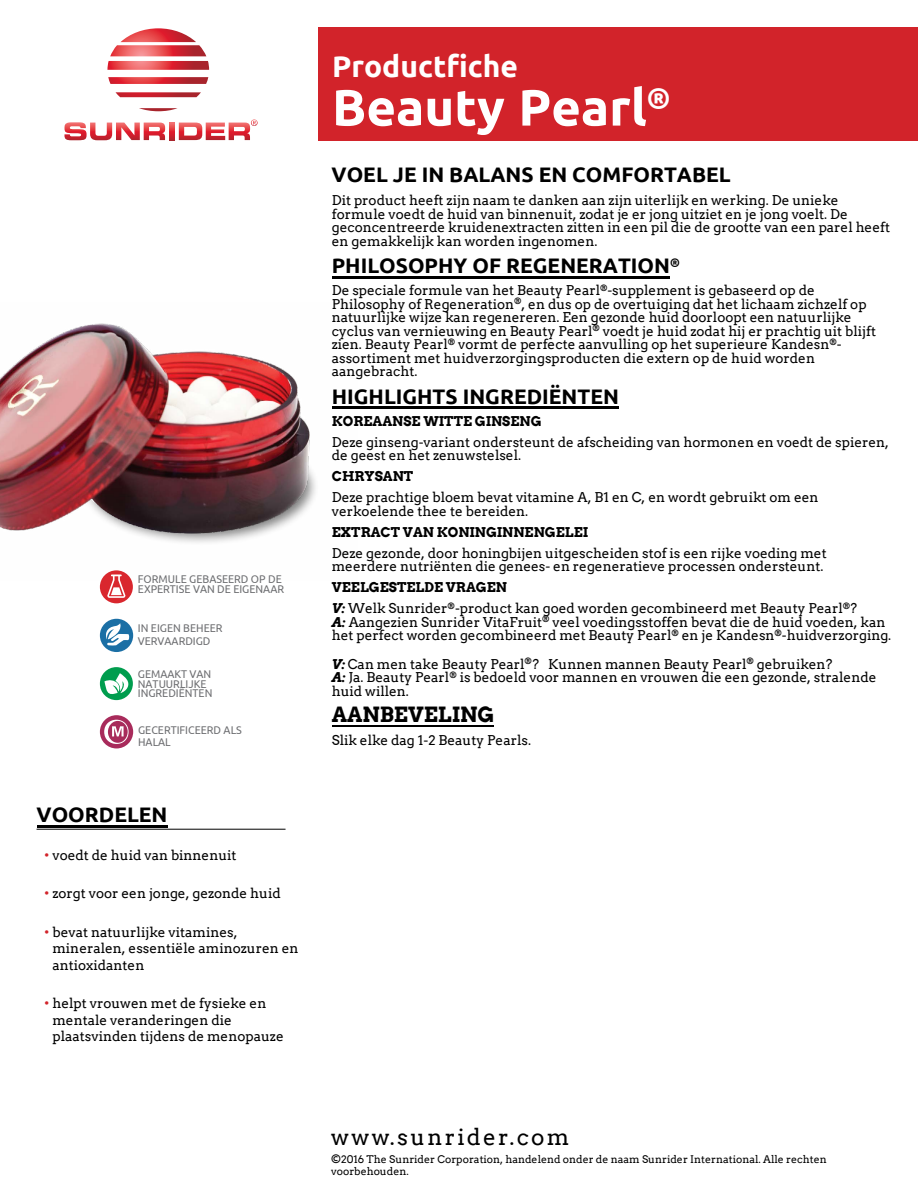
<style>
.page{position:relative;width:918px;height:1188px;background:#fff}
.page>*{position:absolute;margin:0;border:0;box-sizing:border-box;transform-origin:0 0}
.t1{font:700 51px "Ubuntu";color:#fff}
.t2{font:700 30px "Ubuntu";color:#fff}
.t3{font:22.5px "Arvo";letter-spacing:.1em;color:#000}
.t4{font:700 21px "Ubuntu";color:#000}
.t5{font:700 21px "Arvo";color:#000}
.t6{font:13.5px/13.5px "Arvo";color:#000}
.t7{font:700 13.5px "Arvo";color:#000}
.t8{font:11.25px/9.6px "Ubuntu";color:#6d6e71;scale:.95 1}
.t9{font:10.5px/12px "Arvo";color:#000}
.s1{color:#d2232a}
.s2{font-weight:700}
.s3{font-weight:700;font-style:italic}
</style>
<div class="page">
<img style="left:0;top:323px;width:316px;height:257px">
<hr style="left:37px;top:829px;width:249px;height:1px;background:#000">
<hr style="left:37px;top:825px;width:131px;height:3px;background:#000">
<hr style="left:332px;top:725px;width:162px;height:1px;background:#000">
<hr style="left:332px;top:406px;width:287px;height:3px;background:#000">
<hr style="left:332px;top:276px;width:338px;height:2px;background:#000">
<div style="left:319px;top:27px;width:599px;height:113px;background:#d2232a"></div>
<svg style="left:107px;top:28px;width:102px;height:42px"></svg>
<svg style="left:108px;top:77px;width:100px;height:7px"></svg>
<svg style="left:116px;top:92px;width:85px;height:5px"></svg>
<svg style="left:139px;top:108px;width:39px;height:3px"></svg>
<svg style="left:64px;top:122px;width:101px;height:18px"></svg>
<svg style="left:169px;top:123px;width:6px;height:17px"></svg>
<svg style="left:179px;top:119px;width:79px;height:21px"></svg>
<div style="left:100px;top:667px;width:33px;height:33px;background:#009d4e;border-radius:50%"></div>
<svg style="left:104px;top:673px;width:26px;height:22px"></svg>
<div style="left:100px;top:570px;width:33px;height:33px;background:#d9272e;border-radius:50%"></div>
<svg style="left:107px;top:575px;width:19px;height:23px"></svg>
<div style="left:100px;top:619px;width:33px;height:33px;background:#1b6fa5;border-radius:50%"></div>
<svg style="left:104px;top:623px;width:26px;height:23px"></svg>
<div style="left:100px;top:715px;width:33px;height:33px;background:#a82b5b;border-radius:50%"></div>
<svg style="left:104px;top:720px;width:25px;height:24px"></svg>
<p class="t8" style="left:138px;top:574px;width:155px">FORMULE GEBASEERD OP DE<br>EXPERTISE VAN DE EIGENAAR</p>
<p class="t8" style="left:138px;top:621px;width:91px;line-height:13.5px">IN EIGEN BEHEER<br>VERVAARDIGD</p>
<p class="t8" style="left:138px;top:669px;width:80px">GEMAAKT VAN<br>NATUURLIJKE<br>INGREDIËNTEN</p>
<p class="t8" style="left:138px;top:724px;width:111px;line-height:11.4px">GECERTIFICEERD ALS<br>HALAL</p>
<h3 class="t4" style="left:37px;top:802px;width:132px">VOORDELEN</h3>
<p class="t6" style="left:44px;top:848px;width:194px"><span class="s1">•</span> voedt de huid van binnenuit</p>
<p class="t6" style="left:44px;top:887px;width:238px"><span class="s1">•</span> zorgt voor een jonge, gezonde huid</p>
<p class="t6" style="left:52px;top:924px;width:248px;line-height:16.2px;text-indent:-8px"><span class="s1">•</span> bevat natuurlijke vitamines, mineralen, essentiële aminozuren en antioxidanten</p>
<p class="t6" style="left:52px;top:995px;width:233px;line-height:16.2px;text-indent:-8px"><span class="s1">•</span> helpt vrouwen met de fysieke en mentale veranderingen die plaatsvinden tijdens de menopauze</p>
<h2 class="t2" style="left:332px;top:48px;width:187px">Productfiche</h2>
<h1 class="t1" style="left:332px;top:77px;width:340px">Beauty Pearl<sup>®</sup></h1>
<h3 class="t4" style="left:332px;top:162px;width:401px">VOEL JE IN BALANS EN COMFORTABEL</h3>
<p class="t6" style="left:332px;top:193px;width:560px">Dit product heeft zijn naam te danken aan zijn uiterlijk en werking. De unieke formule voedt de huid van binnenuit, zodat je er jong uitziet en je jong voelt. De geconcentreerde kruidenextracten zitten in een pil die de grootte van een parel heeft en gemakkelijk kan worden ingenomen.</p>
<h3 class="t4" style="left:332px;top:253px;width:350px">PHILOSOPHY OF REGENERATION<sup>®</sup></h3>
<p class="t6" style="left:332px;top:283px;width:546px">De speciale formule van het Beauty Pearl<sup>®</sup>-supplement is gebaseerd op de Philosophy of Regeneration<sup>®</sup>, en dus op de overtuiging dat het lichaam zichzelf op natuurlijke wijze kan regenereren. Een gezonde huid doorloopt een natuurlijke cyclus van vernieuwing en Beauty Pearl<sup>®</sup> voedt je huid zodat hij er prachtig uit blijft zien. Beauty Pearl<sup>®</sup> vormt de perfecte aanvulling op het superieure Kandesn<sup>®</sup>- assortiment met huidverzorgingsproducten die extern op de huid worden aangebracht.</p>
<h3 class="t4" style="left:332px;top:384px;width:289px">HIGHLIGHTS INGREDIËNTEN</h3>
<p class="t7" style="left:332px;top:412px;width:211px">KOREAANSE WITTE GINSENG</p>
<p class="t6" style="left:332px;top:435px;width:559px">Deze ginseng-variant ondersteunt de afscheiding van hormonen en voedt de spieren, de geest en het zenuwstelsel.</p>
<p class="t7" style="left:332px;top:468px;width:83px">CHRYSANT</p>
<p class="t6" style="left:332px;top:490px;width:488px">Deze prachtige bloem bevat vitamine A, B1 en C, en wordt gebruikt om een verkoelende thee te bereiden.</p>
<p class="t7" style="left:332px;top:523px;width:258px">EXTRACT VAN KONINGINNENGELEI</p>
<p class="t6" style="left:332px;top:546px;width:496px">Deze gezonde, door honingbijen uitgescheiden stof is een rijke voeding met meerdere nutriënten die genees- en regeneratieve processen ondersteunt.</p>
<p class="t6" style="left:332px;top:577px;width:527px;line-height:21px"><span class="s2">VEELGESTELDE VRAGEN<br></span><span class="s3">V:</span> Welk Sunrider<sup>®</sup>-product kan goed worden gecombineerd met Beauty Pearl<sup>®</sup>?</p>
<p class="t6" style="left:332px;top:615px;width:561px"><span class="s3">A:</span> Aangezien Sunrider VitaFruit<sup>®</sup> veel voedingsstoffen bevat die de huid voeden, kan het perfect worden gecombineerd met Beauty Pearl<sup>®</sup> en je Kandesn<sup>®</sup>-huidverzorging.</p>
<p class="t6" style="left:332px;top:657px;width:546px"><span class="s3">V:</span> Can men take Beauty Pearl<sup>®</sup>? Kunnen mannen Beauty Pearl<sup>®</sup> gebruiken?<br><span class="s3">A:</span> Ja. Beauty Pearl<sup>®</sup> is bedoeld voor mannen en vrouwen die een gezonde, stralende huid willen.</p>
<h3 class="t5" style="left:332px;top:702px;width:164px">AANBEVELING</h3>
<p class="t6" style="left:332px;top:733px;width:201px">Slik elke dag 1-2 Beauty Pearls.</p>
<h3 class="t3" style="left:331px;top:1124px;width:240px">www.sunrider.com</h3>
<p class="t9" style="left:331px;top:1153px;width:497px">©2016 The Sunrider Corporation, handelend onder de naam Sunrider International. Alle rechten voorbehouden.</p>
</div>
